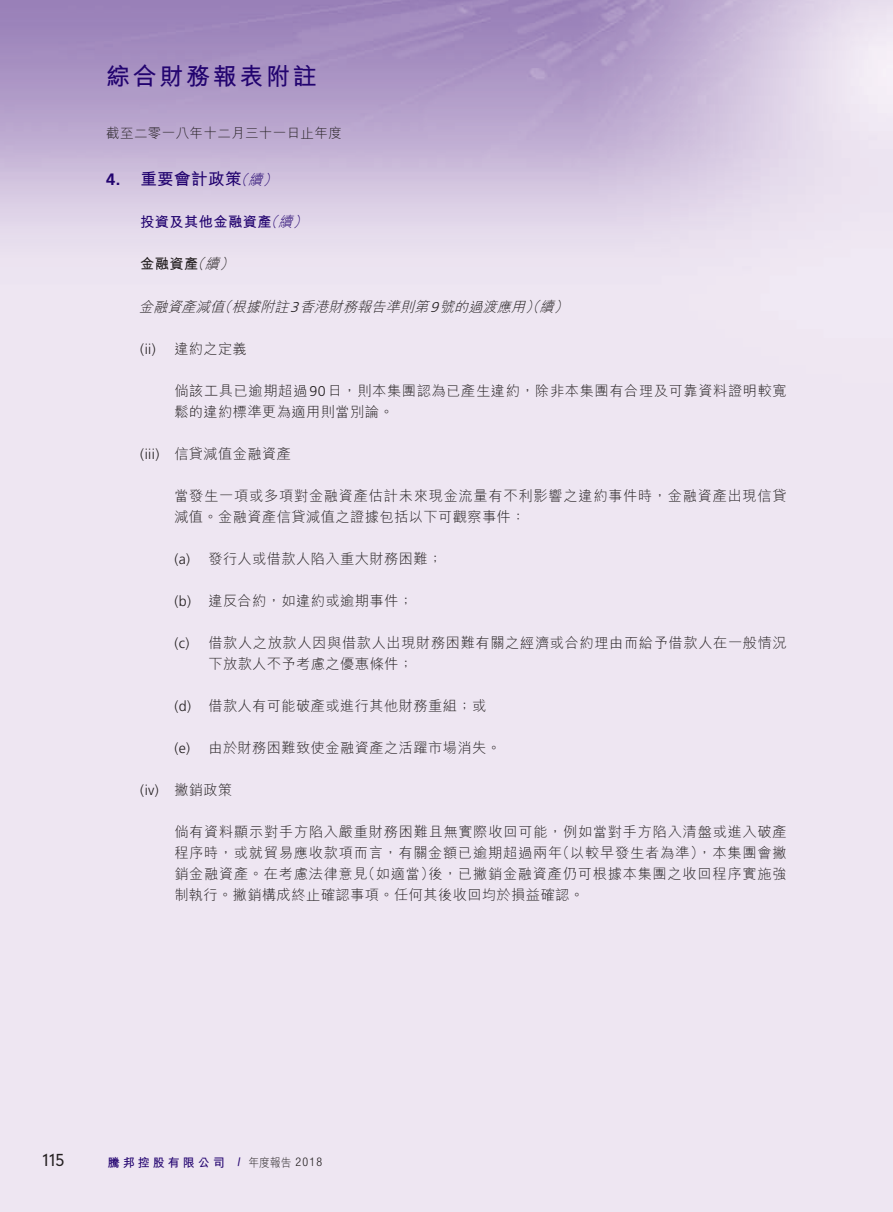
<style>
.page{position:relative;width:893px;height:1212px;background:#fff}
.page>*{position:absolute;margin:0;border:0;box-sizing:border-box;transform-origin:0 0}
.t1{font:700 24px "M Hei HK";letter-spacing:.11em;color:#22036f}
._3__標題{font:700 16.5px "M Hei HK";letter-spacing:.03em;color:#22036f}
.t2{font:300 16.5px "DIN Neuzeit Grotesk Std";color:#231f20}
._3__標題-2{font:700 16.5px "Frutiger LT Std";color:#22036f}
._1__內文{font:300 14.25px/21px "M Hei HK";letter-spacing:.04em;color:#231f20}
._5__副副標題{font:italic 300 14.25px "M Hei HK";color:#231f20}
._1__內文-2{font:300 14.25px "Frutiger LT Std";color:#231f20}
._4__副標題{font:700 14.25px "M Hei HK";letter-spacing:.03em;color:#22036f}
._1__內文-3{font:700 14.25px "M Hei HK";color:#231f20}
._3__標題-3{font:italic 300 14.25px "M Hei HK";color:#22036f}
._4__副標題-2{font:italic 300 14.25px "M Hei HK";color:#22036f}
._1__內文-4{font:italic 300 14.25px "M Hei HK";color:#231f20}
.t3{font:300 13.5px "M Hei HK";letter-spacing:.03em;color:#231f20}
.t4{font:300 12px "M Hei HK";color:#231f20;scale:.9 1}
.t5{font:700 12px "M Hei HK";letter-spacing:.25em;color:#22036f}
.t6{font:12px "DIN Engschrift Std";color:#22036f}
.s1{font-family:"Frutiger LT Std"}
.s2{font-family:"Helvetica Neue LT Std";font-stretch:condensed}
</style>
<div class="page">
<h1 class="t1" style="left:106px;top:59px;width:212px">綜合財務報表附註</h1>
<p class="t3" style="left:106px;top:126px;width:237px">截至二零一八年十二月三十一日止年度</p>
<p class="_3__標題-3" style="left:263px;top:172px;width:20px">(</p>
<p class="_3__標題" style="left:140px;top:167px;width:103px">重要會計政策</p>
<p class="_3__標題-3" style="left:248px;top:172px;width:20px">續</p>
<p class="_3__標題-3" style="left:233px;top:172px;width:20px">（</p>
<p class="_3__標題-2" style="left:106px;top:169px;width:16px">4.</p>
<p class="_4__副標題-2" style="left:278px;top:214px;width:20px">續</p>
<p class="_4__副標題-2" style="left:264px;top:214px;width:20px">（</p>
<p class="_4__副標題-2" style="left:293px;top:214px;width:20px">(</p>
<p class="_4__副標題" style="left:140px;top:211px;width:133px">投資及其他金融資產</p>
<p class="_1__內文-4" style="left:220px;top:256px;width:20px">(</p>
<p class="_1__內文-4" style="left:205px;top:256px;width:20px">續</p>
<p class="_1__內文-4" style="left:190px;top:256px;width:20px">（</p>
<p class="_1__內文-3" style="left:140px;top:253px;width:60px">金融資產</p>
<p class="_5__副副標題" style="left:539px;top:300px;width:20px">續</p>
<p class="_5__副副標題" style="left:217px;top:300px;width:20px">（</p>
<p class="_1__內文" style="left:174px;top:338px;width:74px">違約之定義</p>
<p class="_5__副副標題" style="left:525px;top:300px;width:20px">）（</p>
<p class="_5__副副標題" style="left:554px;top:300px;width:20px">(</p>
<p class="_5__副副標題" style="left:139px;top:300px;width:165px">金融資產減值根據附註<span class="s1">3</span></p>
<p class="_5__副副標題" style="left:300px;top:300px;width:144px">香港財務報告準則第<span class="s1">9</span></p>
<p class="_5__副副標題" style="left:440px;top:300px;width:91px">號的過渡應用</p>
<p class="_1__內文-2" style="left:140px;top:341px;width:17px">i i( )</p>
<p class="_1__內文-2" style="left:140px;top:446px;width:21px">(iii)</p>
<p class="_1__內文-2" style="left:140px;top:782px;width:20px">i v( )</p>
<p class="_1__內文" style="left:174px;top:380px;width:614px">倘該工具已逾期超過<span class="s1">90</span>日，則本集團認為已產生違約，除非本集團有合理及可靠資料證明較寬鬆的違約標準更為適用則當別論。</p>
<p class="_1__內文" style="left:174px;top:443px;width:118px">信貸減值金融資產</p>
<p class="_1__內文" style="left:174px;top:485px;width:614px">當發生一項或多項對金融資產估計未來現金流量有不利影響之違約事件時，金融資產出現信貸減值。金融資產信貸減值之證據包括以下可觀察事件：</p>
<p class="_1__內文" style="left:208px;top:548px;width:235px">發行人或借款人陷入重大財務困難;</p>
<p class="_1__內文-2" style="left:174px;top:551px;width:17px">a( )</p>
<p class="_1__內文-2" style="left:174px;top:593px;width:18px">b( )</p>
<p class="_1__內文-2" style="left:174px;top:635px;width:17px">c( )</p>
<p class="_1__內文-2" style="left:174px;top:698px;width:18px">d( )</p>
<p class="_1__內文" style="left:208px;top:590px;width:206px">違反合約，如違約或逾期事件;</p>
<p class="_1__內文" style="left:208px;top:632px;width:580px">借款人之放款人因與借款人出現財務困難有關之經濟或合約理由而給予借款人在一般情況</p>
<p class="_1__內文" style="left:208px;top:653px;width:206px">下放款人不予考慮之優惠條件;</p>
<p class="_1__內文" style="left:208px;top:695px;width:279px">借款人有可能破產或進行其他財務重組；或</p>
<p class="_1__內文" style="left:208px;top:737px;width:294px">由於財務困難致使金融資產之活躍市場消失。</p>
<p class="_1__內文-2" style="left:174px;top:740px;width:17px">e( )</p>
<p class="_1__內文" style="left:174px;top:779px;width:60px">撇銷政策</p>
<p class="_1__內文" style="left:174px;top:821px;width:614px;text-align:right">倘有資料顯示對手方陷入嚴重財務困難且無實際收回可能，例如當對手方陷入清盤或進入破產（以較早發生者為準，）本集團會撇</p>
<p class="_1__內文" style="left:361px;top:842px;width:427px;text-indent:-187px">程序時，或就貿易應收款項而言，有關金額已逾期超過兩年<br>（如適當 後），已撇銷金融資產仍可根據本集團之收回程序實施強</p>
<p class="_1__內文" style="left:174px;top:863px;width:411px">銷金融資產。在考慮法律意見<br>制執行。撇銷構成終止確認事項。任何其後收回均於損益確認。</p>
<p class="t2" style="left:43px;top:1150px;width:23px">115</p>
<p class="t5" style="left:108px;top:1153px;width:118px">騰邦控股有限公司</p>
<p class="t6" style="left:238px;top:1155px;width:4px">/</p>
<p class="t4" style="left:248px;top:1156px;width:84px">年度報告 <span class="s2">2018</span></p>
</div>
